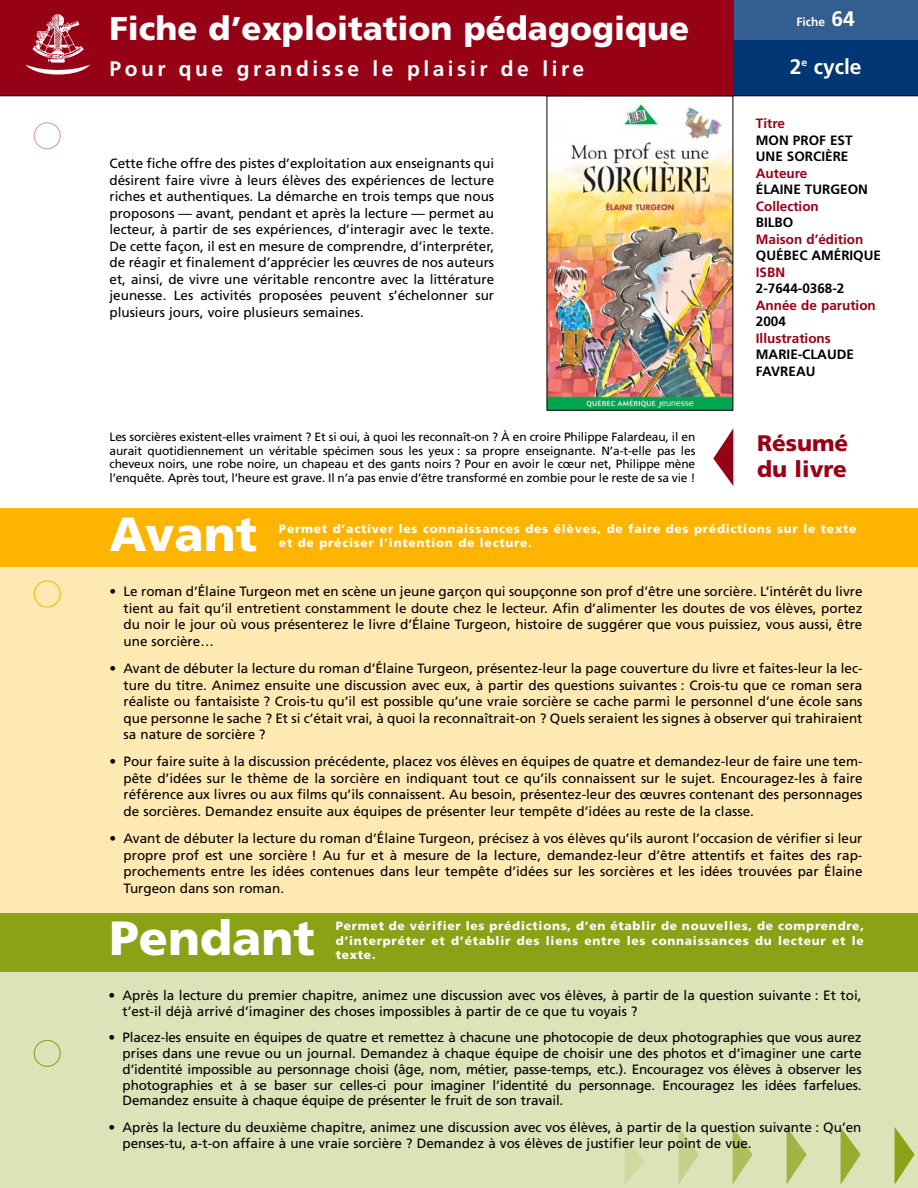
<style>
.page{position:relative;width:918px;height:1188px;background:#fff}
.page>*{position:absolute;margin:0;border:0;box-sizing:border-box;transform-origin:0 0}
.t1{font:900 48px "Frutiger";color:#fff}
.t2{font:900 33px "Frutiger";color:#fff}
.t3{font:900 22.5px/25.5px "Frutiger";color:#970116}
.t4{font:700 21px "Frutiger";letter-spacing:.165em;color:#fff}
.t5{font:13.5px/16.5px "Frutiger";color:#000;text-align:justify}
.t6{font:700 13.5px/16.5px "Frutiger";color:#000}
.t7{font:700 13.5px "Frutiger";color:#970116}
.t8{font:12px/13.5px "Frutiger";letter-spacing:-.01em;color:#000;text-align:justify}
.t9{font:900 12px/14.4px "Frutiger";letter-spacing:.06em;color:#fff}
.t10{font:700 12px "Frutiger";color:#fff}
.s1{font-size:21px}
</style>
<div class="page">
<div style="left:729px;top:12px;width:189px;height:84px;background:#003774"></div>
<div style="left:729px;top:0;width:189px;height:40px;background:#335f90"></div>
<div style="left:0;top:0;width:733px;height:96px;background:#970116"></div>
<svg style="left:713px;top:429px;width:20px;height:57px"></svg>
<hr style="left:0;top:96px;width:918px;height:1px;background:#000">
<svg style="left:25px;top:14px;width:65px;height:61px"></svg>
<div style="left:0;top:905px;width:918px;height:283px;background:#dce3b9"></div>
<div style="left:0;top:542px;width:918px;height:374px;background:#ffe9b3"></div>
<div style="left:0;top:913px;width:918px;height:58px;background:#8aa215"></div>
<div style="left:0;top:508px;width:918px;height:59px;background:#ffb500"></div>
<svg style="left:625px;top:1135px;width:20px;height:49px"></svg>
<svg style="left:679px;top:1128px;width:20px;height:56px"></svg>
<svg style="left:733px;top:1128px;width:20px;height:56px"></svg>
<svg style="left:787px;top:1128px;width:20px;height:56px"></svg>
<svg style="left:841px;top:1127px;width:20px;height:57px"></svg>
<svg style="left:895px;top:1127px;width:20px;height:57px"></svg>
<svg style="left:34px;top:1040px;width:27px;height:27px"></svg>
<svg style="left:34px;top:580px;width:27px;height:28px"></svg>
<svg style="left:34px;top:122px;width:27px;height:27px"></svg>
<img style="left:549px;top:104px;width:182px;height:304px">
<h2 class="t2" style="left:110px;top:15px;width:581px">Fiche d’exploitation pédagogique</h2>
<h3 class="t4" style="left:110px;top:60px;width:476px">Pour que grandisse le plaisir de lire</h3>
<p class="t5" style="left:110px;top:156px;width:386px">Cette fiche offre des pistes d’exploitation aux enseignants qui désirent faire vivre à leurs élèves des expériences de lecture riches et authentiques. La démarche en trois temps que nous proposons — avant, pendant et après la lecture — permet au lecteur, à partir de ses expériences, d’interagir avec le texte.<br>De cette façon, il est en mesure de comprendre, d’interpréter, de réagir et finalement d’apprécier les œuvres de nos auteurs et, ainsi, de vivre une véritable rencontre avec la littérature jeunesse. Les activités proposées peuvent s’échelonner sur plusieurs jours, voire plusieurs semaines.</p>
<p class="t8" style="left:110px;top:431px;width:587px">Les sorcières existent-elles vraiment ? Et si oui, à quoi les reconnaît-on ? À en croire Philippe Falardeau, il en aurait quotidiennement un véritable spécimen sous les yeux : sa propre enseignante. N’a-t-elle pas les cheveux noirs, une robe noire, un chapeau et des gants noirs ? Pour en avoir le cœur net, Philippe mène l’enquête. Après tout, l’heure est grave. Il n’a pas envie d’être transformé en zombie pour le reste de sa vie !</p>
<p class="t10" style="left:796px;top:17px;width:60px">Fiche <span class="s1">64</span></p>
<h3 class="t4" style="left:790px;top:58px;width:73px">2<sup>e</sup> cycle</h3>
<p class="t7" style="left:756px;top:118px;width:31px">Titre</p>
<p class="t6" style="left:756px;top:133px;width:98px">MON PROF EST<br>UNE SORCIÈRE</p>
<p class="t7" style="left:756px;top:168px;width:53px">Auteure</p>
<p class="t6" style="left:756px;top:183px;width:114px">ÉLAINE TURGEON</p>
<p class="t7" style="left:756px;top:201px;width:64px">Collection</p>
<p class="t6" style="left:756px;top:216px;width:39px">BILBO</p>
<p class="t7" style="left:756px;top:234px;width:109px">Maison d’édition</p>
<p class="t6" style="left:756px;top:249px;width:127px">QUÉBEC AMÉRIQUE</p>
<p class="t7" style="left:756px;top:267px;width:31px">ISBN</p>
<p class="t6" style="left:756px;top:282px;width:90px">2-7644-0368-2</p>
<p class="t7" style="left:756px;top:300px;width:121px">Année de parution</p>
<p class="t6" style="left:756px;top:315px;width:32px">2004</p>
<p class="t7" style="left:756px;top:333px;width:76px">Illustrations</p>
<p class="t6" style="left:756px;top:348px;width:100px">MARIE-CLAUDE<br>FAVREAU</p>
<h3 class="t3" style="left:757px;top:433px;width:93px">Résumé du livre</h3>
<h1 class="t1" style="left:110px;top:515px;width:149px">Avant</h1>
<p class="t9" style="left:279px;top:523px;width:579px">Permet d’activer les connaissances des élèves, de faire des prédictions sur le texte et de préciser l’intention de lecture.</p>
<p class="t5" style="left:124px;top:584px;width:740px;text-indent:-14px">• Le roman d’Élaine Turgeon met en scène un jeune garçon qui soupçonne son prof d’être une sorcière. L’intérêt du livre tient au fait qu’il entretient constamment le doute chez le lecteur. Afin d’alimenter les doutes de vos élèves, portez du noir le jour où vous présenterez le livre d’Élaine Turgeon, histoire de suggérer que vous puissiez, vous aussi, être une sorcière…</p>
<p class="t5" style="left:124px;top:661px;width:740px;text-indent:-14px">• Avant de débuter la lecture du roman d’Élaine Turgeon, présentez-leur la page couverture du livre et faites-leur la lec&shy;ture du titre. Animez ensuite une discussion avec eux, à partir des questions suivantes : Crois-tu que ce roman sera réaliste ou fantaisiste ? Crois-tu qu’il est possible qu’une vraie sorcière se cache parmi le personnel d’une école sans que personne le sache ? Et si c’était vrai, à quoi la reconnaîtrait-on ? Quels seraient les signes à observer qui trahiraient sa nature de sorcière ?</p>
<p class="t5" style="left:124px;top:755px;width:740px;text-indent:-14px">• Pour faire suite à la discussion précédente, placez vos élèves en équipes de quatre et demandez-leur de faire une tem&shy;pête d’idées sur le thème de la sorcière en indiquant tout ce qu’ils connaissent sur le sujet. Encouragez-les à faire référence aux livres ou aux films qu’ils connaissent. Au besoin, présentez-leur des œuvres contenant des personnages de sorcières. Demandez ensuite aux équipes de présenter leur tempête d’idées au reste de la classe.</p>
<p class="t5" style="left:124px;top:831px;width:740px;text-indent:-14px">• Avant de débuter la lecture du roman d’Élaine Turgeon, précisez à vos élèves qu’ils auront l’occasion de vérifier si leur propre prof est une sorcière ! Au fur et à mesure de la lecture, demandez-leur d’être attentifs et faites des rap&shy;prochements entre les idées contenues dans leur tempête d’idées sur les sorcières et les idées trouvées par Élaine Turgeon dans son roman.</p>
<h1 class="t1" style="left:110px;top:919px;width:207px">Pendant</h1>
<p class="t9" style="left:336px;top:920px;width:530px;text-align:justify">Permet de vérifier les prédictions, d’en établir de nouvelles, de comprendre, d’interpréter et d’établir des liens entre les connaissances du lecteur et le texte.</p>
<p class="t5" style="left:123px;top:989px;width:740px;line-height:15.8px;text-indent:-14px">• Après la lecture du premier chapitre, animez une discussion avec vos élèves, à partir de la question suivante : Et toi, t’est-il déjà arrivé d’imaginer des choses impossibles à partir de ce que tu voyais ?</p>
<p class="t5" style="left:123px;top:1031px;width:741px;line-height:15.8px;text-indent:-14px">• Placez-les ensuite en équipes de quatre et remettez à chacune une photocopie de deux photographies que vous aurez prises dans une revue ou un journal. Demandez à chaque équipe de choisir une des photos et d’imaginer une carte d’identité impossible au personnage choisi (âge, nom, métier, passe-temps, etc.). Encouragez vos élèves à observer les photographies et à se baser sur celles-ci pour imaginer l’identité du personnage. Encouragez les idées farfelues.<br>Demandez ensuite à chaque équipe de présenter le fruit de son travail.</p>
<p class="t5" style="left:123px;top:1120px;width:740px;line-height:15.8px;text-indent:-14px">• Après la lecture du deuxième chapitre, animez une discussion avec vos élèves, à partir de la question suivante : Qu’en penses-tu, a-t-on affaire à une vraie sorcière ? Demandez à vos élèves de justifier leur point de vue.</p>
</div>
